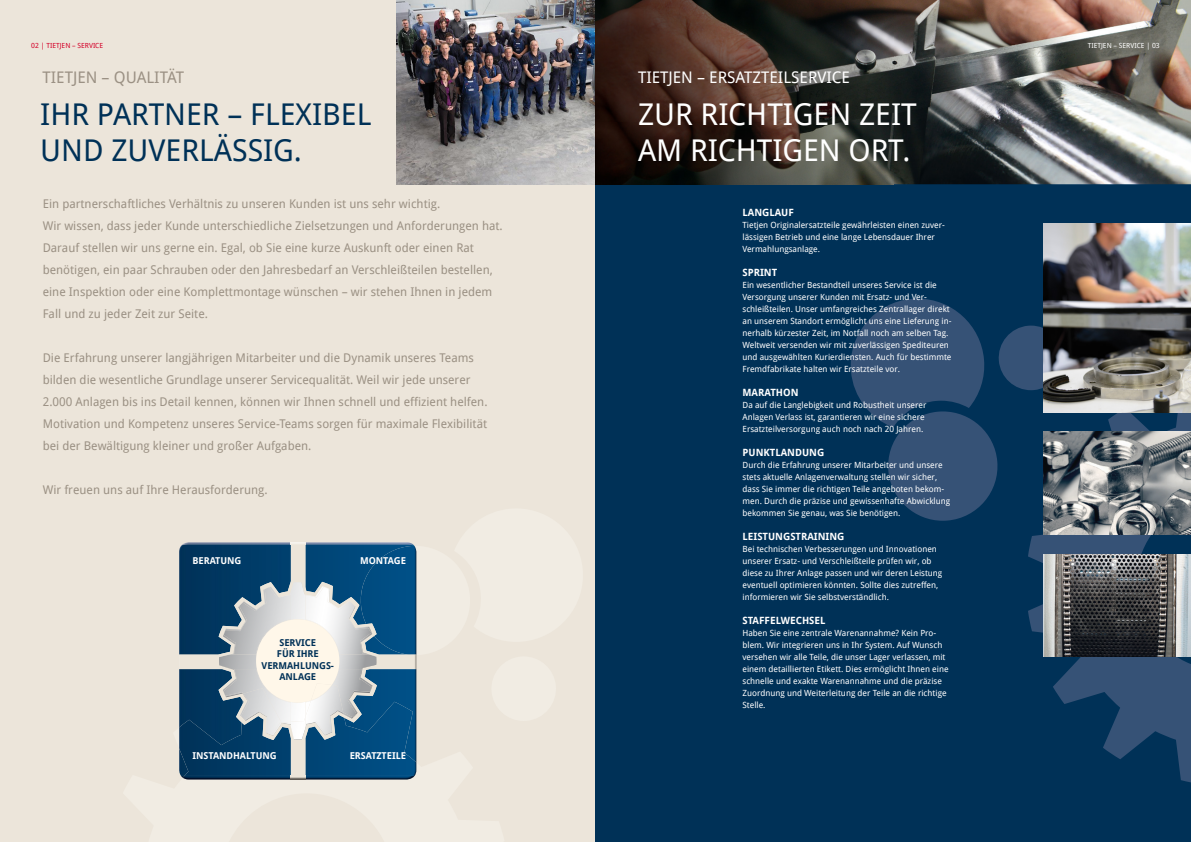
<style>
.page{position:relative;width:1191px;height:842px;background:#fff}
.page>*{position:absolute;margin:0;border:0;box-sizing:border-box;transform-origin:0 0}
.t1{font:30px/36px "Droid Sans";color:#003157}
.t2{font:30px/36px "Droid Sans";color:#fff}
.t3{font:16px "Droid Sans";color:#fff}
.t4{font:16px "Droid Sans";color:#9b9184}
.t5{font:12px/22px "Droid Sans";color:#9b9184}
.t6{font:700 10px "Droid Sans";color:#fff}
.t7{font:700 9.5px "Droid Sans";letter-spacing:-.005em;color:#fff}
.t8{font:700 9.5px/11.4px "Droid Sans";letter-spacing:-.005em;color:#003157;text-align:center}
.t9{font:8.5px/12px "Droid Sans";color:#fff}
.t10{font:7px "Droid Sans";color:#d40028}
.t11{font:7px "Droid Sans";color:#fff}
</style>
<div class="page">
<div style="left:0;top:0;width:595px;height:842px;background:#ece5da"></div>
<div style="left:595px;top:0;width:596px;height:842px;background:#003157"></div>
<svg style="left:186px;top:722px;width:231px;height:58px"></svg>
<svg style="left:850px;top:299px;width:194px;height:222px"></svg>
<svg style="left:1028px;top:385px;width:163px;height:397px"></svg>
<img style="left:397px;top:0;width:794px;height:184px">
<img style="left:1044px;top:223px;width:147px;height:190px">
<img style="left:595px;top:0;width:298px;height:184px">
<img style="left:1044px;top:431px;width:147px;height:103px">
<img style="left:1044px;top:554px;width:147px;height:103px">
<img style="left:182px;top:542px;width:123px;height:3px">
<img style="left:183px;top:776px;width:231px;height:3px">
<img style="left:179px;top:545px;width:112px;height:155px">
<img style="left:179px;top:700px;width:112px;height:76px">
<img style="left:377px;top:669px;width:31px;height:33px">
<img style="left:305px;top:702px;width:111px;height:74px">
<img style="left:305px;top:542px;width:103px;height:40px">
<div style="left:358px;top:546px;width:50px;height:109px;background:#004e83"></div>
<img style="left:218px;top:581px;width:73px;height:74px">
<img style="left:305px;top:582px;width:74px;height:73px">
<img style="left:344px;top:669px;width:33px;height:54px">
<img style="left:305px;top:719px;width:39px;height:21px">
<img style="left:218px;top:669px;width:5px;height:54px">
<img style="left:241px;top:723px;width:50px;height:17px">
<svg style="left:408px;top:542px;width:9px;height:179px;background:#25638d"></svg>
<img style="left:179px;top:655px;width:40px;height:14px">
<img style="left:291px;top:740px;width:14px;height:36px">
<img style="left:305px;top:685px;width:38px;height:25px">
<img style="left:343px;top:669px;width:29px;height:50px">
<img style="left:305px;top:710px;width:38px;height:25px">
<img style="left:223px;top:669px;width:33px;height:54px">
<img style="left:242px;top:694px;width:49px;height:41px">
<img style="left:305px;top:586px;width:67px;height:69px">
<svg style="left:366px;top:623px;width:10px;height:13px"></svg>
<svg style="left:315px;top:586px;width:16px;height:11px"></svg>
<svg style="left:339px;top:619px;width:1px;height:36px"></svg>
<img style="left:223px;top:586px;width:68px;height:69px">
<img style="left:339px;top:655px;width:37px;height:14px">
<img style="left:219px;top:655px;width:37px;height:14px">
<img style="left:291px;top:583px;width:14px;height:36px">
<img style="left:291px;top:702px;width:14px;height:15px">
<img style="left:291px;top:717px;width:14px;height:23px">
<img style="left:256px;top:619px;width:83px;height:83px">
<img style="left:311px;top:684px;width:21px;height:16px">
<p class="t10" style="left:31px;top:41px;width:74px">02 | TIETJEN – SERVICE</p>
<p class="t11" style="left:1087px;top:41px;width:74px">TIETJEN – SERVICE | 03</p>
<h2 class="t4" style="left:43px;top:68px;width:143px">TIETJEN – QUALITÄT</h2>
<h2 class="t3" style="left:638px;top:68px;width:213px">TIETJEN – ERSATZTEILSERVICE</h2>
<h1 class="t1" style="left:40px;top:97px;width:333px">IHR PARTNER – FLEXIBEL<br>UND ZUVERLÄSSIG.</h1>
<h1 class="t2" style="left:638px;top:97px;width:280px">ZUR RICHTIGEN ZEIT<br>AM RICHTIGEN ORT.</h1>
<p class="t5" style="left:43px;top:192px;width:461px">Ein partnerschaftliches Verhältnis zu unseren Kunden ist uns sehr wichtig.<br>Wir wissen, dass jeder Kunde unterschiedliche Zielsetzungen und Anforderungen hat.<br>Darauf stellen wir uns gerne ein. Egal, ob Sie eine kurze Auskunft oder einen Rat benötigen, ein paar Schrauben oder den Jahresbedarf an Verschleißteilen bestellen, eine Inspektion oder eine Komplettmontage wünschen – wir stehen Ihnen in jedem Fall und zu jeder Zeit zur Seite.</p>
<p class="t5" style="left:43px;top:346px;width:446px">Die Erfahrung unserer langjährigen Mitarbeiter und die Dynamik unseres Teams bilden die wesentliche Grundlage unserer Servicequalität. Weil wir jede unserer 2.000 Anlagen bis ins Detail kennen, können wir Ihnen schnell und effizient helfen.<br>Motivation und Kompetenz unseres Service-Teams sorgen für maximale Flexibilität bei der Bewältigung kleiner und großer Aufgaben.</p>
<h3 class="t5" style="left:43px;top:478px;width:226px">Wir freuen uns auf Ihre Herausforderung.</h3>
<p class="t6" style="left:742px;top:207px;width:53px">LANGLAUF</p>
<p class="t9" style="left:742px;top:219px;width:204px">Tietjen Originalersatzteile gewährleisten einen zuver&shy;lässigen Betrieb und eine lange Lebensdauer Ihrer<br>Vermahlungsanlage.</p>
<p class="t6" style="left:742px;top:267px;width:36px">SPRINT</p>
<p class="t9" style="left:742px;top:279px;width:210px">Ein wesentlicher Bestandteil unseres Service ist die Versorgung unserer Kunden mit Ersatz- und Ver&shy;schleißteilen. Unser umfangreiches Zentrallager direkt an unserem Standort ermöglicht uns eine Lieferung in&shy;nerhalb kürzester Zeit, im Notfall noch am selben Tag.<br>Weltweit versenden wir mit zuverlässigen Spediteuren und ausgewählten Kurierdiensten. Auch für bestimmte Fremdfabrikate halten wir Ersatzteile vor.</p>
<p class="t6" style="left:742px;top:387px;width:57px">MARATHON</p>
<p class="t9" style="left:742px;top:399px;width:185px">Da auf die Langlebigkeit und Robustheit unserer<br>Anlagen Verlass ist, garantieren wir eine sichere<br>Ersatzteilversorgung auch noch nach 20 Jahren.</p>
<p class="t6" style="left:742px;top:447px;width:83px">PUNKTLANDUNG</p>
<p class="t9" style="left:742px;top:459px;width:209px">Durch die Erfahrung unserer Mitarbeiter und unsere stets aktuelle Anlagenverwaltung stellen wir sicher, dass Sie immer die richtigen Teile angeboten bekom&shy;men. Durch die präzise und gewissenhafte Abwicklung bekommen Sie genau, was Sie benötigen.</p>
<p class="t6" style="left:742px;top:531px;width:104px">LEISTUNGSTRAINING</p>
<p class="t9" style="left:742px;top:543px;width:201px">Bei technischen Verbesserungen und Innovationen unserer Ersatz- und Verschleißteile prüfen wir, ob diese zu Ihrer Anlage passen und wir deren Leistung eventuell optimieren könnten. Sollte dies zutreffen, informieren wir Sie selbstverständlich.</p>
<p class="t6" style="left:742px;top:615px;width:84px">STAFFELWECHSEL</p>
<p class="t9" style="left:742px;top:627px;width:207px">Haben Sie eine zentrale Warenannahme? Kein Pro&shy;blem. Wir integrieren uns in Ihr System. Auf Wunsch versehen wir alle Teile, die unser Lager verlassen, mit einem detaillierten Etikett. Dies ermöglicht Ihnen eine schnelle und exakte Warenannahme und die präzise Zuordnung und Weiterleitung der Teile an die richtige Stelle.</p>
<p class="t7" style="left:192px;top:555px;width:50px">BERATUNG</p>
<p class="t7" style="left:360px;top:555px;width:47px">MONTAGE</p>
<p class="t8" style="left:262px;top:637px;width:74px">SERVICE<br>FÜR IHRE<br>VERMAHLUNGS-<br>ANLAGE</p>
<p class="t7" style="left:192px;top:750px;width:86px">INSTANDHALTUNG</p>
<p class="t7" style="left:350px;top:750px;width:58px">ERSATZTEILE</p>
</div>
